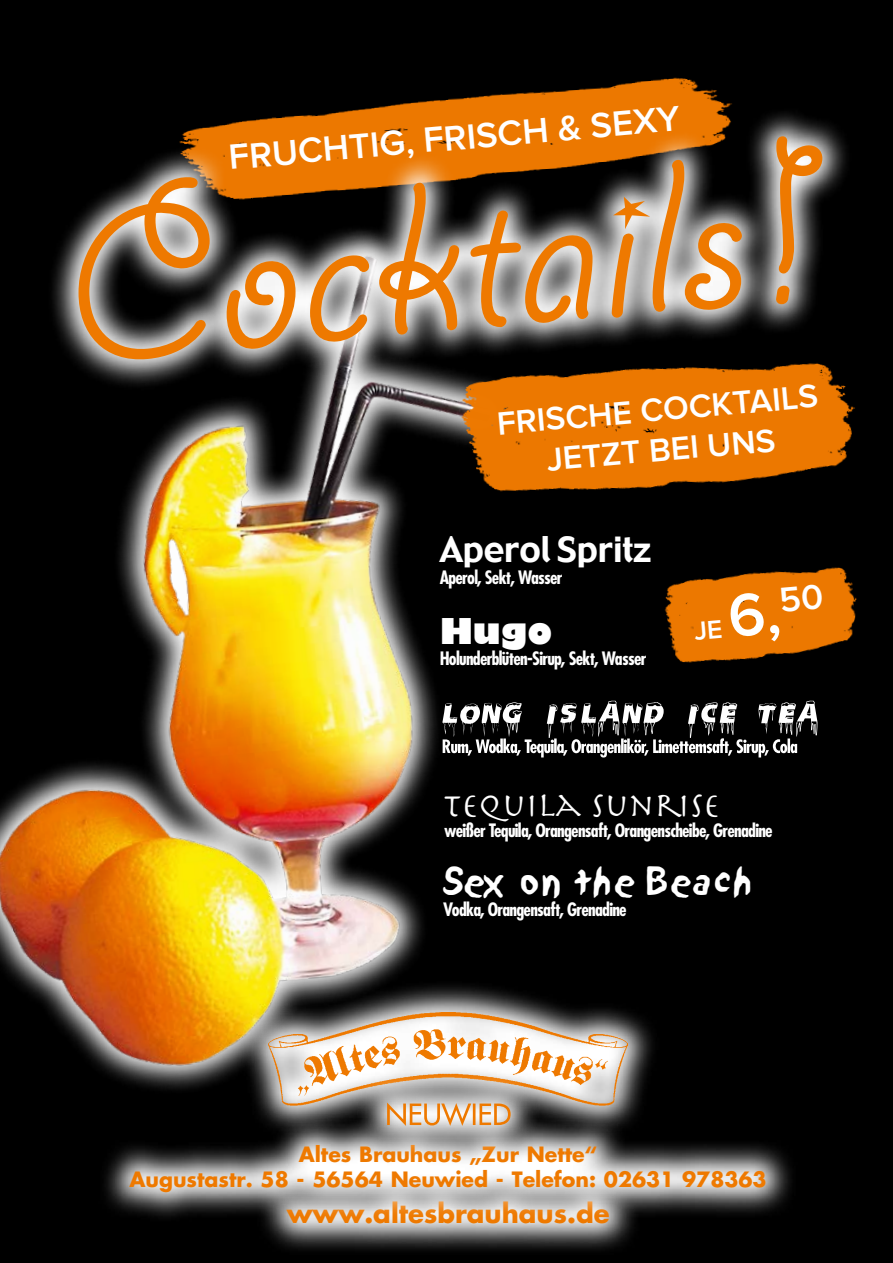
<style>
.page{position:relative;width:893px;height:1263px;background:#000}
.page>*{position:absolute;margin:0;border:0;box-sizing:border-box;transform-origin:0 0}
.t1{font:600 62.1px "Proxima Nova";color:#fff}
.t2{font:600 36.45px "Proxima Nova";color:#fff}
.t3{font:34.65px "Herculanum";color:#fff}
.t4{font:34.65px "Sand";letter-spacing:-.04em;color:#fff}
.t5{font:34.65px "Gadget";color:#fff}
.t6{font:800 34.65px "Gill Sans";color:#fff}
.t7{font:600 33.6px/40.3px "Proxima Nova";color:#fff;text-align:center}
.t8{font:700 25.95px "Futura";color:#ee7900}
.t9{font:700 20.55px/24.6px "Futura";color:#ee7900;text-align:center}
.t10{font:700 condensed 18px "Futura";letter-spacing:-.04em;color:#fff}
</style>
<div class="page">
<img style="left:0;top:442px;width:616px;height:647px">
<img style="left:428px;top:442px;width:419px;height:77px">
<svg style="left:105px;top:1144px;width:686px;height:106px"></svg>
<svg style="left:235px;top:978px;width:465px;height:200px"></svg>
<img style="left:269px;top:1012px;width:359px;height:96px">
<svg style="left:52px;top:81px;width:803px;height:361px"></svg>
<svg style="left:79px;top:121px;width:743px;height:245px"></svg>
<img style="left:664px;top:567px;width:193px;height:96px">
<svg style="left:353px;top:1068px;width:230px;height:131px;background:#c2beb9"></svg>
<svg style="left:387px;top:1102px;width:124px;height:24px;background:#e5c19b"></svg>
<svg style="left:442px;top:701px;width:375px;height:56px"></svg>
<svg style="left:694px;top:620px;width:28px;height:20px"></svg>
<h2 class="t2" style="left:227px;top:136px;width:454px;rotate:-5deg">fruchtig, frisch &amp; sexy</h2>
<h3 class="t7" style="left:495px;top:404px;width:324px;rotate:-5deg">frische Cocktails jetzt bei uns</h3>
<h3 class="t5" style="left:440px;top:527px;width:213px">Aperol Spritz</h3>
<p class="t10" style="left:440px;top:566px;width:124px">Aperol, Sekt, Wasser</p>
<h3 class="t6" style="left:440px;top:609px;width:114px">Hugo</h3>
<p class="t10" style="left:440px;top:647px;width:208px">Holunderblüten-Sirup, Sekt, Wasser</p>
<h1 class="t1" style="left:725px;top:581px;width:98px;rotate:-5deg">6,<sup>50</sup></h1>
<h3 class="t3" style="left:444px;top:783px;width:277px">TEQUILA SUNRISE</h3>
<p class="t10" style="left:444px;top:819px;width:330px">weißer Tequila, Orangensaft, Orangenscheibe, Grenadine</p>
<h3 class="t4" style="left:443px;top:862px;width:312px">Sex on the Beach</h3>
<p class="t10" style="left:443px;top:898px;width:185px">Vodka, Orangensaft, Grenadine</p>
<p class="t9" style="left:130px;top:1142px;width:639px">Altes Brauhaus „Zur Nette“<br>Augustastr. 58 - 56564 Neuwied - Telefon: 02631 978363</p>
<h3 class="t8" style="left:287px;top:1195px;width:324px">www.altesbrauhaus.de</h3>
</div>
